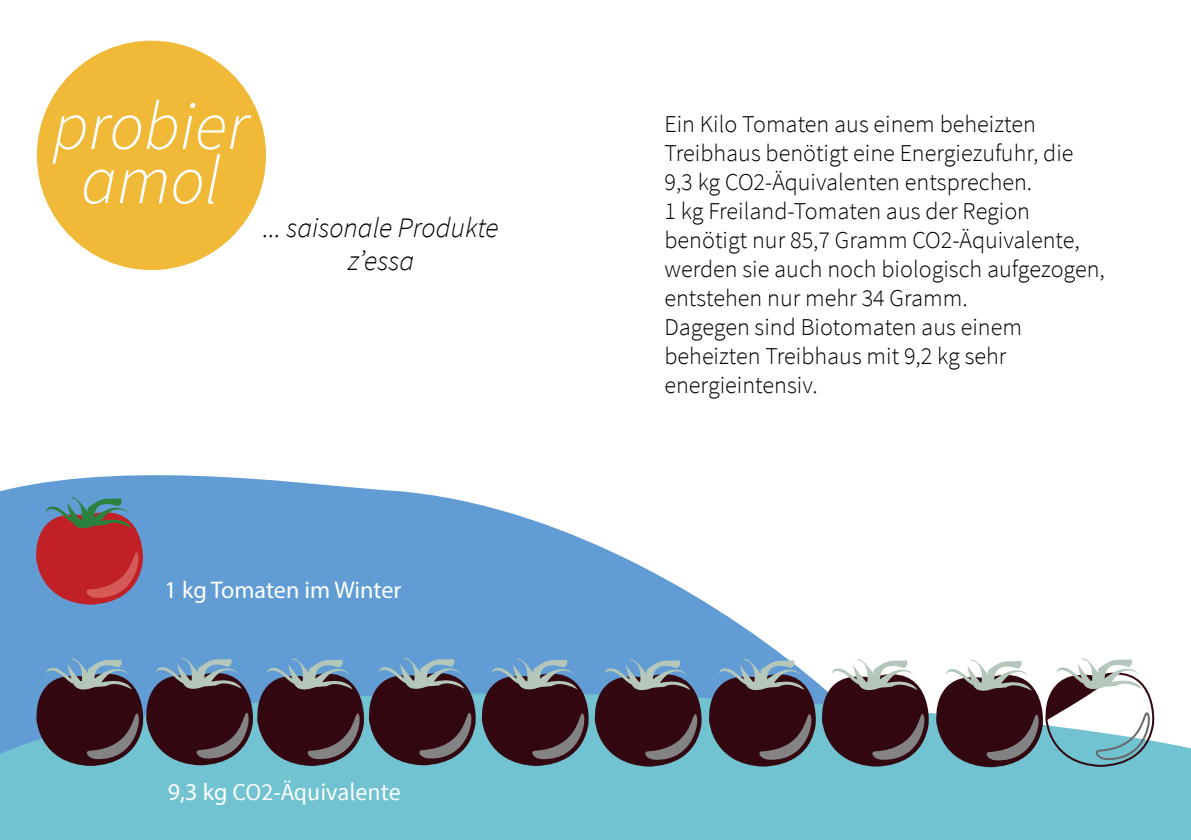
<style>
.page{position:relative;width:1191px;height:840px;background:#fff}
.page>*{position:absolute;margin:0;border:0;box-sizing:border-box;transform-origin:0 0}
.t1{font:italic 300 68.4px/54.2px "Source Sans Pro";color:#fff;text-align:center}
.t2{font:italic 300 28.2px/32.2px "Source Sans Pro";color:#000;text-align:center}
.t3{font:300 24.2px/29px "Source Sans Pro";color:#000}
.t4{font:24.2px "Source Sans Pro";color:#fff}
.t5{font:24.2px "Myriad Pro";color:#fff}
.s1{font-family:"Myriad Pro"}
</style>
<div class="page">
<div style="left:37px;top:41px;width:229px;height:229px;background:#f1b938;border-radius:50%"></div>
<svg style="left:0;top:475px;width:752px;height:158px;fill:#619dd4"></svg>
<svg style="left:0;top:633px;width:1191px;height:206px;background:#7dc3d6"></svg>
<svg style="left:31px;top:493px;width:113px;height:111px;background:#985262"></svg>
<svg style="left:31px;top:653px;width:1123px;height:114px;background:#636270"></svg>
<h1 class="t1" style="left:53px;top:99px;width:198px">probier amol</h1>
<p class="t2" style="left:263px;top:212px;width:237px">... saisonale Produkte z’essa</p>
<p class="t5" style="left:164px;top:575px;width:238px">1 kg Tomaten im Winter</p>
<p class="t4" style="left:168px;top:776px;width:234px"><span class="s1">9,3 kg</span> CO2-Äquivalente</p>
<p class="t3" style="left:664px;top:109px;width:442px">Ein Kilo Tomaten aus einem beheizten Treibhaus benötigt eine Energiezufuhr, die 9,3 kg CO2-Äquivalenten entsprechen.<br>1 kg Freiland-Tomaten aus der Region benötigt nur 85,7 Gramm CO2-Äquivalente, werden sie auch noch biologisch aufgezogen, entstehen nur mehr 34 Gramm.<br>Dagegen sind Biotomaten aus einem beheizten Treibhaus mit 9,2 kg sehr energieintensiv.</p>
</div>
